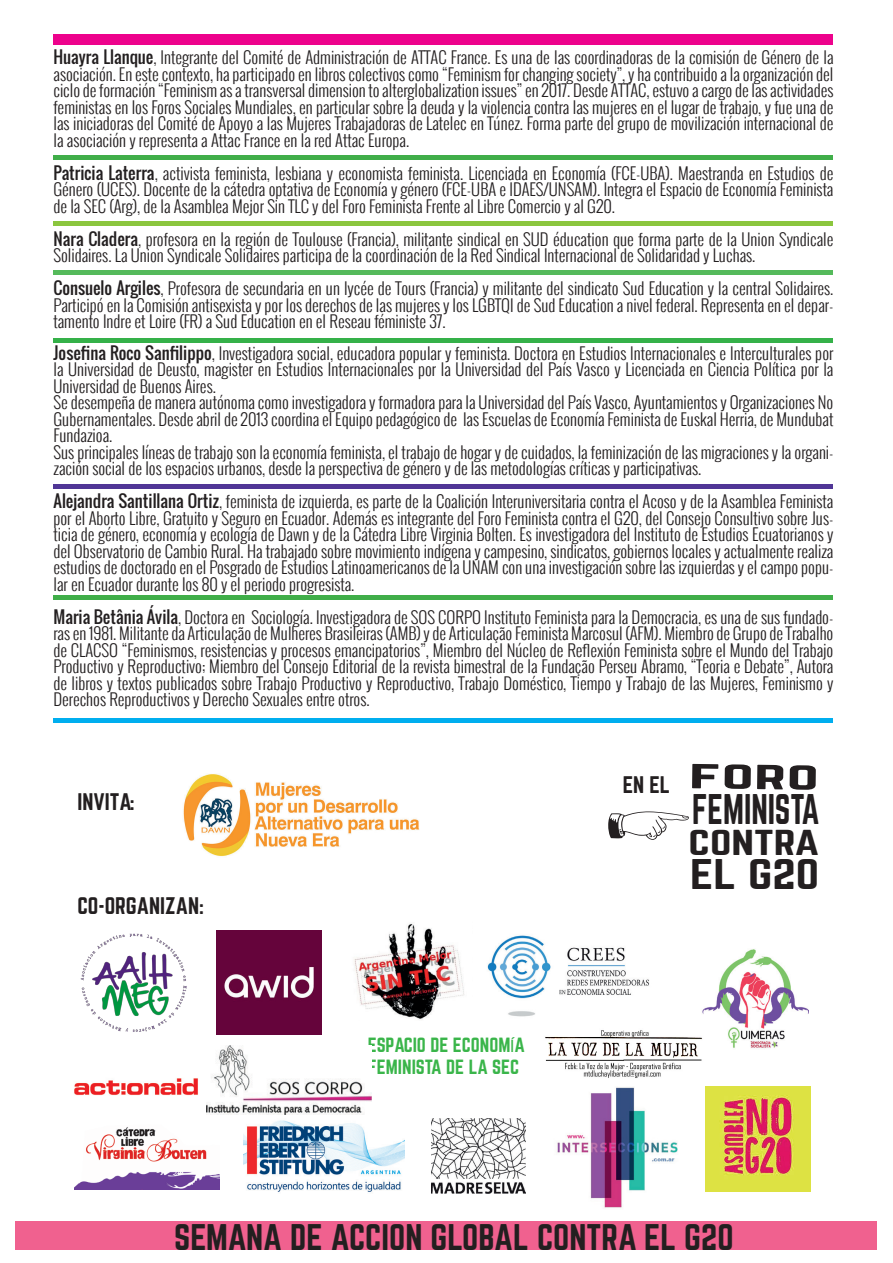
<style>
.page{position:relative;width:893px;height:1263px;background:#fff}
.page>*{position:absolute;margin:0;border:0;box-sizing:border-box;transform-origin:0 0}
.t1{font:37.5px "Norwester";color:#231f20;scale:.83 1}
.t2{font:37.5px "Norwester";color:#231f20;scale:1.25 1}
.t3{font:34.8px "Norwester";color:#231f20;scale:1.87 1}
.t4{font:32.4px "Norwester";color:#231f20}
.t5{font:31.5px "Norwester";color:#231f20;scale:1.36 1}
.t6{font:21px "Norwester";color:#231f20}
.t7{font:18px/21.6px "Norwester";color:#3ab54a}
.t8{font:300 16.5px/16.5px "Oswald";color:#231f20;text-align:justify}
.s1{font-weight:400}
.s2{font-family:"Myriad Pro"}
</style>
<div class="page">
<div style="left:53px;top:34px;width:780px;height:11px;background:#ed028c"></div>
<hr style="left:53px;top:155px;width:780px;height:4px;background:#40ae49">
<hr style="left:53px;top:221px;width:780px;height:4px;background:#8bc63e">
<hr style="left:53px;top:338px;width:780px;height:4px;background:#35b149">
<hr style="left:53px;top:270px;width:780px;height:4px;background:#55ba5b">
<hr style="left:53px;top:485px;width:780px;height:4px;background:#503696">
<div style="left:53px;top:595px;width:780px;height:5px;background:#40ae49"></div>
<hr style="left:53px;top:719px;width:780px;height:4px;background:#00aeef">
<img style="left:183px;top:774px;width:237px;height:83px">
<div style="left:16px;top:1222px;width:861px;height:28px;background:#f0618f"></div>
<img style="left:557px;top:1087px;width:121px;height:121px">
<img style="left:487px;top:935px;width:162px;height:82px">
<img style="left:432px;top:1118px;width:93px;height:76px">
<img style="left:216px;top:930px;width:105px;height:105px">
<img style="left:705px;top:1086px;width:106px;height:106px">
<img style="left:354px;top:923px;width:110px;height:96px">
<img style="left:75px;top:1127px;width:144px;height:63px">
<img style="left:244px;top:1120px;width:161px;height:72px">
<img style="left:74px;top:1078px;width:124px;height:18px">
<img style="left:702px;top:949px;width:106px;height:100px">
<img style="left:80px;top:933px;width:107px;height:99px">
<img style="left:206px;top:1046px;width:166px;height:68px">
<img style="left:545px;top:1027px;width:163px;height:51px">
<p class="t8" style="left:53px;top:49px;width:781px"><span class="s1">Huayra Llanque</span>, Integrante del Comité de Administración de ATTAC France. Es una de las coordinadoras de la comisión de Género de la asociación. En este contexto, ha participado en libros colectivos como “Feminism for changing society”, y ha contribuido a la organización del ciclo de formación “Feminism as a transversal dimension to alterglobalization issues” en 2017. Desde ATTAC, estuvo a cargo de las actividades feministas en los Foros Sociales Mundiales, en particular sobre la deuda y la violencia contra las mujeres en el lugar de trabajo, y fue una de las iniciadoras del Comité de Apoyo a las Mujeres Trabajadoras de Latelec en Túnez. Forma parte del grupo de movilización internacional de la asociación y representa a Attac France en la red Attac Europa.</p>
<p class="t8" style="left:53px;top:165px;width:781px"><span class="s1">Patricia Laterra</span>, activista feminista, lesbiana y economista feminista. Licenciada en Economía (FCE-UBA). Maestranda en Estudios de Género (UCES). Docente de la cátedra optativa de Economía y género (FCE-UBA e IDAES/UNSAM). Integra el Espacio de Economía Feminista de la SEC (Arg), de la Asamblea Mejor Sin TLC y del Foro Feminista Frente al Libre Comercio y al G20.</p>
<p class="t8" style="left:53px;top:231px;width:781px"><span class="s1">Nara Cladera</span>, profesora en la región de Toulouse (Francia), militante sindical en SUD éducation que forma parte de la Union Syndicale<br>Solidaires. La Union Syndicale Solidaires participa de la coordinación de la Red Sindical Internacional de Solidaridad y Luchas.</p>
<p class="t8" style="left:53px;top:280px;width:781px"><span class="s1">Consuelo Argiles</span>, Profesora de secundaria en un lycée de Tours (Francia) y militante del sindicato Sud Education y la central Solidaires.<br>Participó en la Comisión antisexista y por los derechos de las mujeres y los LGBTQI de Sud Education a nivel federal. Representa en el depar&shy;tamento Indre et Loire (FR) a Sud Education en el Reseau féministe 37.</p>
<p class="t8" style="left:53px;top:345px;width:781px"><span class="s1">Josefina Roco Sanfilippo</span>, Investigadora social, educadora popular y feminista. Doctora en Estudios Internacionales e Interculturales por la Universidad de Deusto, magister en Estudios Internacionales por la Universidad del País Vasco y Licenciada en Ciencia Política por la Universidad de Buenos Aires.</p>
<p class="t8" style="left:53px;top:394px;width:781px">Se desempeña de manera autónoma como investigadora y formadora para la Universidad del País Vasco, Ayuntamientos y Organizaciones No Gubernamentales. Desde abril de 2013 coordina el Equipo pedagógico de las Escuelas de Economía Feminista de Euskal Herria, de Mundubat Fundazioa.</p>
<p class="t8" style="left:53px;top:444px;width:781px">Sus principales líneas de trabajo son la economía feminista, el trabajo de hogar y de cuidados, la feminización de las migraciones y la organi&shy;zación social de los espacios urbanos, desde la perspectiva de género y de las metodologías críticas y participativas.</p>
<p class="t8" style="left:53px;top:493px;width:781px"><span class="s1">Alejandra Santillana Ortiz</span>, feminista de izquierda, es parte de la Coalición Interuniversitaria contra el Acoso y de la Asamblea Feminista por el Aborto Libre, Gratuito y Seguro en Ecuador. Además es integrante del Foro Feminista contra el G20, del Consejo Consultivo sobre Jus&shy;ticia de género, economía y ecología de Dawn y de la Cátedra Libre Virginia Bolten. Es investigadora del Instituto de Estudios Ecuatorianos y del Observatorio de Cambio Rural. Ha trabajado sobre movimiento indígena y campesino, sindicatos, gobiernos locales y actualmente realiza estudios de doctorado en el Posgrado de Estudios Latinoamericanos de la UNAM con una investigación sobre las izquierdas y el campo popu&shy;lar en Ecuador durante los 80 y el periodo progresista.</p>
<p class="t8" style="left:53px;top:609px;width:781px"><span class="s1">Maria Betânia Ávila</span>, Doctora en Sociología. Investigadora de SOS CORPO Instituto Feminista para la Democracia, es una de sus fundado&shy;ras en 1981. Militante da Articulação de Mulheres Brasileiras (AMB) y de Articulação Feminista Marcosul (AFM). Miembro de Grupo de Trabalho de CLACSO “Feminismos, resistencias y procesos emancipatorios”, Miembro del Núcleo de Reflexión Feminista sobre el Mundo del Trabajo Productivo y Reproductivo; Miembro del Consejo Editorial de la revista bimestral de la Fundação Perseu Abramo, “Teoria e Debate”, Autora de libros y textos publicados sobre Trabajo Productivo y Reproductivo, Trabajo Doméstico, Tiempo y Trabajo de las Mujeres, Feminismo y Derechos Reproductivos y Derecho Sexuales entre otros.</p>
<p class="t6" style="left:77px;top:792px;width:59px">INVITA:</p>
<p class="t6" style="left:77px;top:896px;width:128px">CO-ORGANIZAN:</p>
<p class="t7" style="left:368px;top:1035px;width:159px">ESPACIO DE ECONOM<span class="s2">Í</span>A<br>FEMINISTA DE LA SEC</p>
<p class="t6" style="left:623px;top:775px;width:49px">EN EL</p>
<h2 class="t3" style="left:689px;top:757px;width:71px;rotate:1deg">foro</h2>
<h3 class="t5" style="left:688px;top:827px;width:98px">CONTRA</h3>
<h1 class="t2" style="left:690px;top:856px;width:105px">EL G20</h1>
<h1 class="t1" style="left:692px;top:791px;width:155px">FEMINISTA</h1>
<h3 class="t4" style="left:174px;top:1221px;width:561px">SEMANA DE ACCION GLOBAL CONTRA EL G20</h3>
</div>
